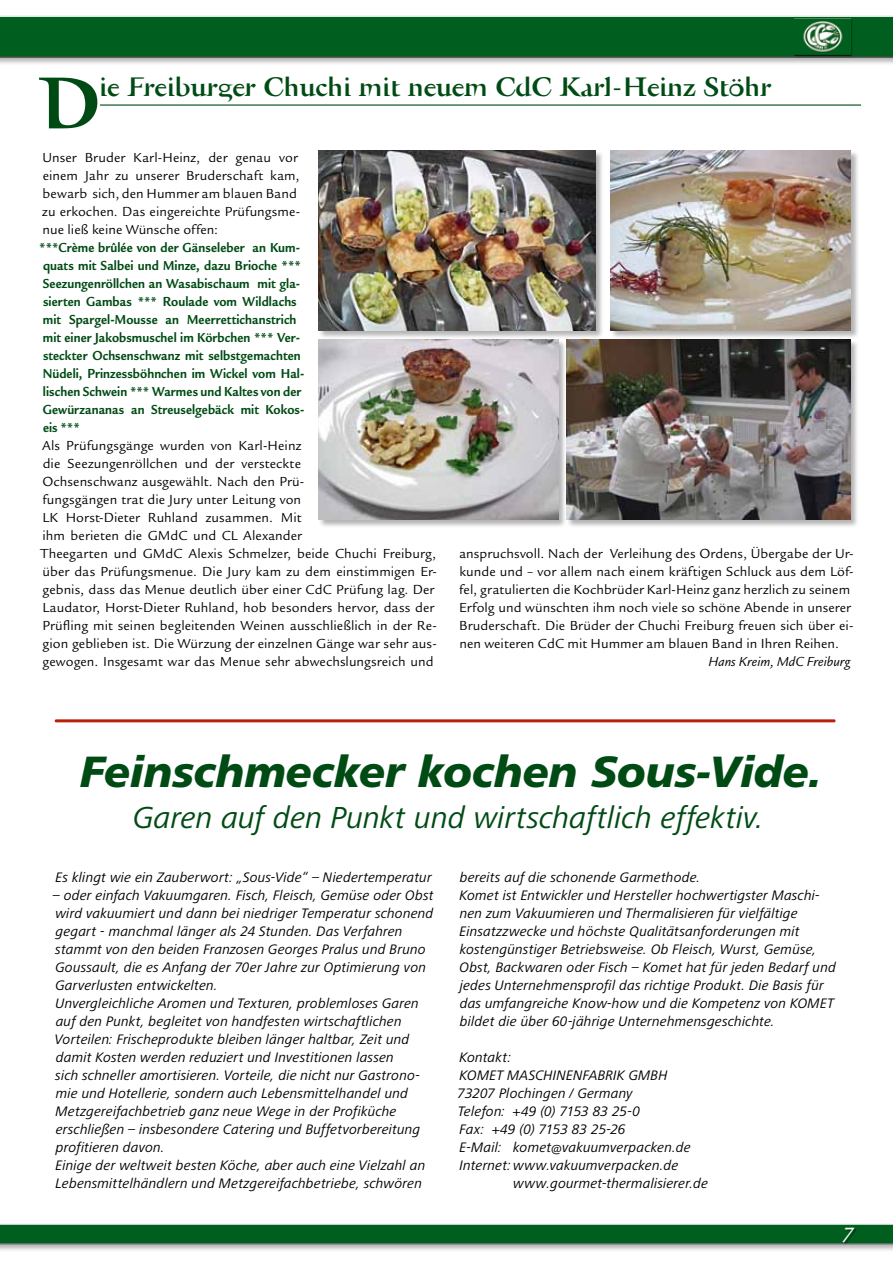
<style>
.page{position:relative;width:893px;height:1263px;background:#fff}
.page>*{position:absolute;margin:0;border:0;box-sizing:border-box;transform-origin:0 0}
.t1{font:700 74.7px "AF Retrospecta";color:#004b14}
.t2{font:italic 900 43.5px "Frutiger";letter-spacing:-.01em;color:#004b14}
.t3{font:italic 31.5px "Frutiger Next LT";letter-spacing:-.005em;color:#004b14}
.t4{font:700 27px "AF Retrospecta";letter-spacing:-.01em;color:#004b14}
.t5{font:italic 22.5px "Legacy San ITC";color:#fff}
.t6{font:italic 14.25px/18px "Frutiger Next LT";letter-spacing:.01em;color:#000}
.t7{font:14.25px/18px "Legacy San ITC";letter-spacing:.01em;color:#000}
.t8{font:700 14.25px/18px "Legacy San ITC";letter-spacing:.01em;color:#004b14;scale:.9 1}
.t9{font:italic 14.25px "Legacy San ITC";color:#000}
.t10{font:italic 14.25px "Frutiger Next LT";letter-spacing:-.015em;color:#000}
</style>
<div class="page">
<img style="left:0;top:15px;width:893px;height:49px">
<div style="left:0;top:1225px;width:893px;height:27px;background:#efefef"></div>
<img style="left:0;top:1224px;width:893px;height:25px">
<div style="left:795px;top:19px;width:57px;height:39px;background:#006120"></div>
<img style="left:795px;top:15px;width:55px;height:49px">
<div style="left:843px;top:1228px;width:14px;height:17px;background:#000;opacity:.4"></div>
<hr style="left:55px;top:719px;width:781px;height:3px;background:#b8200b;border-radius:2px">
<hr style="left:100px;top:104px;width:761px;height:2px;background:#004b14">
<div style="left:318px;top:150px;width:287px;height:189px;background:#000;opacity:.3"></div>
<img style="left:318px;top:151px;width:278px;height:180px">
<div style="left:610px;top:150px;width:249px;height:189px;background:#000;opacity:.3"></div>
<img style="left:611px;top:151px;width:239px;height:180px">
<div style="left:318px;top:339px;width:249px;height:189px;background:#000;opacity:.3"></div>
<img style="left:318px;top:340px;width:240px;height:180px">
<div style="left:566px;top:339px;width:293px;height:189px;background:#000;opacity:.3"></div>
<img style="left:567px;top:340px;width:283px;height:180px">
<h1 class="t1" style="left:38px;top:54px;width:64px">D</h1>
<h3 class="t4" style="left:99px;top:69px;width:674px">ie Freiburger Chuchi mit neuem CdC Karl-Heinz Stöhr</h3>
<p class="t7" style="left:42px;top:149px;width:259px">Unser Bruder Karl-Heinz, der genau vor einem Jahr zu unserer Bruderschaft kam, bewarb sich, den Hummer am blauen Band zu erkochen. Das eingereichte Prüfungsme&shy;nue ließ keine Wünsche offen:</p>
<p class="t8" style="left:39px;top:239px;width:296px">***Crème brûlée von der Gänseleber an Kum&shy;quats mit Salbei und Minze, dazu Brioche *** Seezungenröllchen an Wasabischaum mit gla&shy;sierten Gambas *** Roulade vom Wildlachs mit Spargel-Mousse an Meerrettichanstrich mit einer Jakobsmuschel im Körbchen *** Ver&shy;steckter Ochsenschwanz mit selbstgemachten Nüdeli, Prinzessböhnchen im Wickel vom Hal&shy;lischen Schwein *** Warmes und Kaltes von der Gewürzananas an Streuselgebäck mit Kokos&shy;eis ***</p>
<p class="t7" style="left:40px;top:437px;width:398px">Als Prüfungsgänge wurden von Karl-Heinz<br>die Seezungenröllchen und der versteckte<br>Ochsenschwanz ausgewählt. Nach den Prü-<br>fungsgängen trat die Jury unter Leitung von<br>LK Horst-Dieter Ruhland zusammen. Mit<br>ihm berieten die GMdC und CL Alexander<br>Theegarten und GMdC Alexis Schmelzer, beide Chuchi Freiburg, über das Prüfungsmenue. Die Jury kam zu dem einstimmigen Er&shy;gebnis, dass das Menue deutlich über einer CdC Prüfung lag. Der Laudator, Horst-Dieter Ruhland, hob besonders hervor, dass der Prüfling mit seinen begleitenden Weinen ausschließlich in der Re&shy;gion geblieben ist. Die Würzung der einzelnen Gänge war sehr aus&shy;gewogen. Insgesamt war das Menue sehr abwechslungsreich und</p>
<p class="t7" style="left:459px;top:545px;width:396px">anspruchsvoll. Nach der Verleihung des Ordens, Übergabe der Ur&shy;kunde und – vor allem nach einem kräftigen Schluck aus dem Löf&shy;fel, gratulierten die Kochbrüder Karl-Heinz ganz herzlich zu seinem Erfolg und wünschten ihm noch viele so schöne Abende in unserer Bruderschaft. Die Brüder der Chuchi Freiburg freuen sich über ei&shy;nen weiteren CdC mit Hummer am blauen Band in Ihren Reihen.</p>
<p class="t9" style="left:708px;top:654px;width:143px">Hans Kreim, MdC Freiburg</p>
<h2 class="t2" style="left:80px;top:746px;width:743px">Feinschmecker kochen Sous-Vide.</h2>
<h3 class="t3" style="left:133px;top:800px;width:632px">Garen auf den Punkt und wirtschaftlich effektiv.</h3>
<p class="t6" style="left:56px;top:868px;width:378px">Es klingt wie ein Zauberwort: „Sous-Vide“ – Niedertemperatur</p>
<p class="t6" style="left:53px;top:886px;width:383px">– oder einfach Vakuumgaren. Fisch, Fleisch, Gemüse oder Obst wird vakuumiert und dann bei niedriger Temperatur schonend gegart - manchmal länger als 24 Stunden. Das Verfahren stammt von den beiden Franzosen Georges Pralus und Bruno Goussault, die es Anfang der 70er Jahre zur Optimierung von Garverlusten entwickelten.<br>Unvergleichliche Aromen und Texturen, problemloses Garen auf den Punkt, begleitet von handfesten wirtschaftlichen Vorteilen: Frischeprodukte bleiben länger haltbar, Zeit und damit Kosten werden reduziert und Investitionen lassen<br>sich schneller amortisieren. Vorteile, die nicht nur Gastrono&shy;mie und Hotellerie, sondern auch Lebensmittelhandel und Metzgereifachbetrieb ganz neue Wege in der Profiküche erschließen – insbesondere Catering und Buffetvorbereitung profitieren davon.<br>Einige der weltweit besten Köche, aber auch eine Vielzahl an Lebensmittelhändlern und Metzgereifachbetriebe, schwören</p>
<p class="t6" style="left:459px;top:868px;width:378px">bereits auf die schonende Garmethode.<br>Komet ist Entwickler und Hersteller hochwertigster Maschi&shy;nen zum Vakuumieren und Thermalisieren für vielfältige Einsatzzwecke und höchste Qualitätsanforderungen mit kostengünstiger Betriebsweise. Ob Fleisch, Wurst, Gemüse, Obst, Backwaren oder Fisch – Komet hat für jeden Bedarf und jedes Unternehmensprofil das richtige Produkt. Die Basis für das umfangreiche Know-how und die Kompetenz von KOMET bildet die über 60-jährige Unternehmensgeschichte.</p>
<p class="t6" style="left:459px;top:1048px;width:53px">Kontakt:</p>
<p class="t6" style="left:459px;top:1066px;width:210px">KOMET MASCHINENFABRIK GMBH</p>
<p class="t6" style="left:458px;top:1084px;width:177px">73207 Plochingen / Germany</p>
<p class="t6" style="left:458px;top:1102px;width:184px">Telefon: +49 (0) 7153 83 25-0</p>
<p class="t10" style="left:459px;top:1121px;width:168px">Fax: +49 (0) 7153 83 25-26</p>
<p class="t6" style="left:459px;top:1138px;width:233px">E-Mail: komet@vakuumverpacken.de</p>
<p class="t6" style="left:459px;top:1156px;width:220px">Internet:www.vakuumverpacken.de</p>
<p class="t6" style="left:513px;top:1174px;width:196px">www.gourmet-thermalisierer.de</p>
<h3 class="t5" style="left:842px;top:1223px;width:13px">7</h3>
</div>
